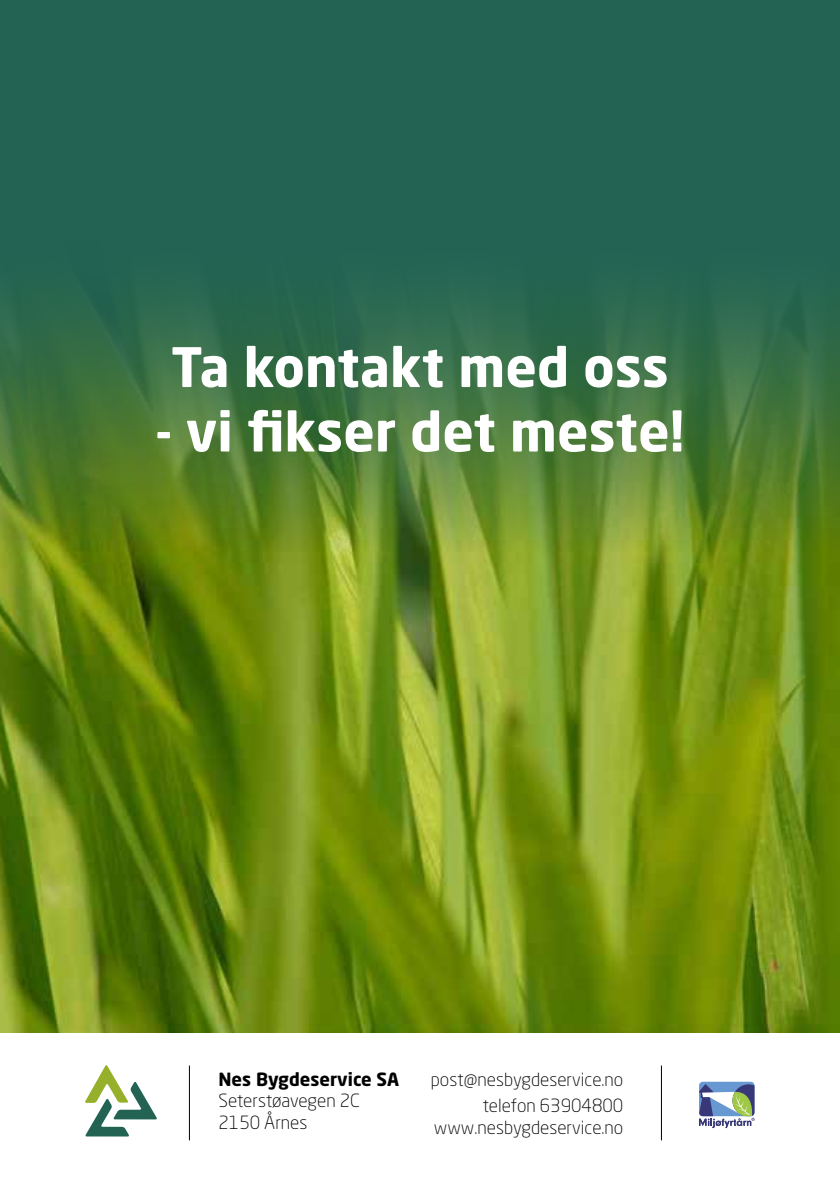
<style>
.page{position:relative;width:840px;height:1191px;background:#fff}
.page>*{position:absolute;margin:0;border:0;box-sizing:border-box;transform-origin:0 0}
.t1{font:700 53.8px "Neo Sans W1 G";color:#fff}
.t2{font:300 18px/26px "Neo Sans W1 G";color:#000;text-align:right}
.t3{font:700 18px "Neo Sans W1 G";color:#000}
</style>
<div class="page">
<div style="left:0;top:0;width:839px;height:1032px;background:#226354"></div>
<img style="left:0;top:294px;width:839px;height:738px">
<svg style="left:85px;top:1065px;width:72px;height:71px"></svg>
<svg style="left:696px;top:1079px;width:60px;height:51px"></svg>
<svg style="left:698px;top:1081px;width:56px;height:47px"></svg>
<hr style="left:660px;top:1065px;width:1px;height:75px;background:#000">
<hr style="left:189px;top:1065px;width:1px;height:75px;background:#000">
<h1 class="t1" style="left:171px;top:341px;width:499px">Ta kontakt med oss</h1>
<h1 class="t1" style="left:155px;top:405px;width:530px">- vi fikser det meste!</h1>
<p class="t3" style="left:218px;top:1070px;width:182px">Nes Bygdeservice SA</p>
<p class="t2" style="left:218px;top:1089px;width:143px;line-height:21.6px;text-align:left">Seterstøavegen 2C<br>2150 Årnes</p>
<p class="t2" style="left:430px;top:1065px;width:194px">post@nesbygdeservice.no telefon 63904800</p>
<p class="t2" style="left:433px;top:1113px;width:191px">www.nesbygdeservice.no</p>
</div>
